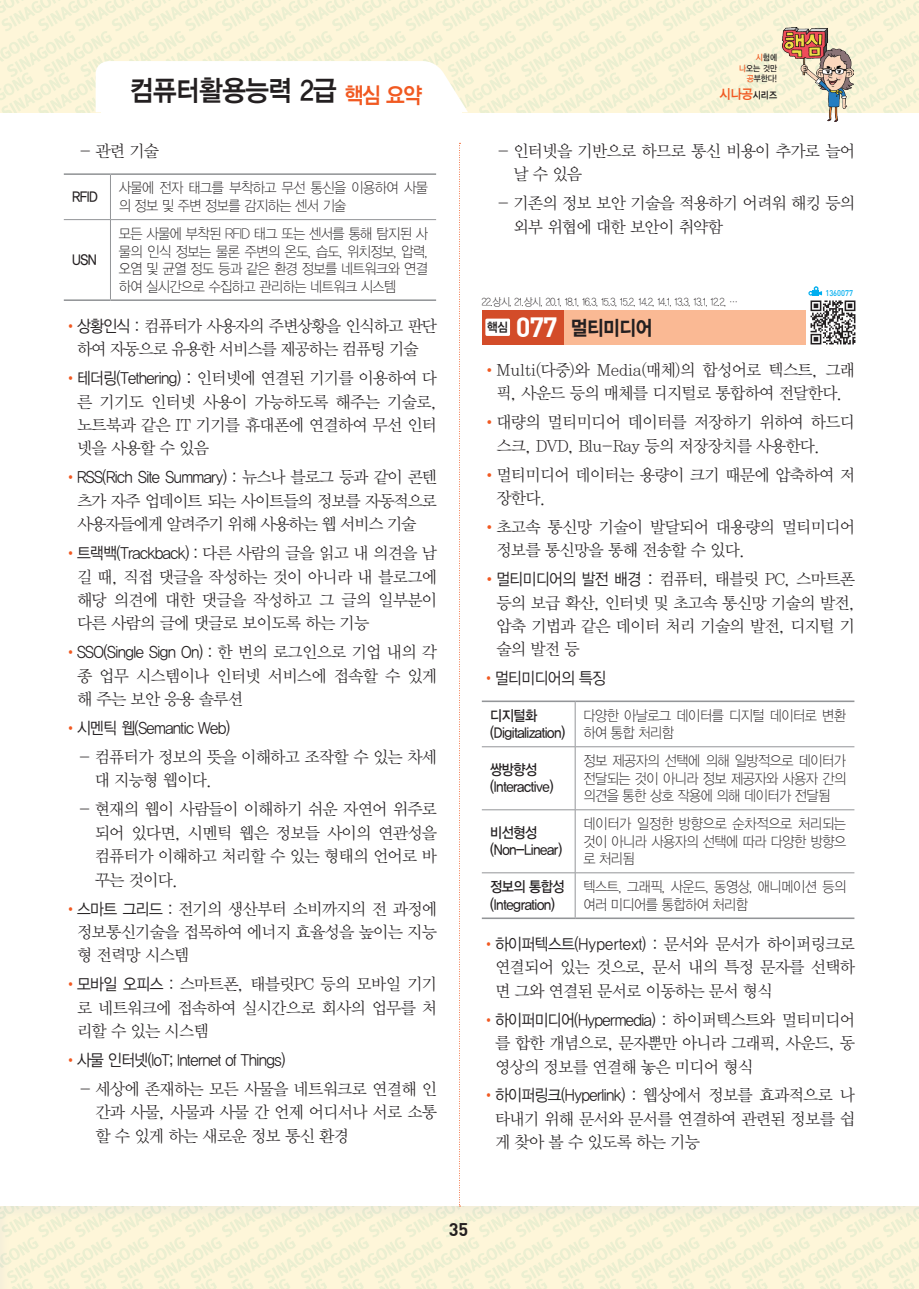
<style>
.page{position:relative;width:919px;height:1289px;background:#fff}
.page>*{position:absolute;margin:0;border:0;box-sizing:border-box;transform-origin:0 0}
.t1{font:28.5px "YDVYGO Std 14";letter-spacing:-.02em;color:#231f20;scale:.9 1}
.t2{font:20.4px "YDVYGO Std 15";letter-spacing:-.04em;color:#231f20;scale:.9 1}
.t3{font:700 18px "DIN";color:#231f20}
.t4{font:16.65px/23.4px "YDVY Mj O Std 12";letter-spacing:-.045em;color:#231f20}
.t5{font:16.65px "YDVYGO Std 12";letter-spacing:-.035em;color:#231f20;scale:.9 1}
.t6{font:16.65px/23.4px "YDVY Mj O Std 12";letter-spacing:-.065em;color:#231f20;text-align:center}
.t7{font:16.65px/23.4px "YDVY Mj O Std 12";letter-spacing:-.07em;color:#231f20}
.t8{font:16.65px "YDVYGO Std 12";letter-spacing:.02em;color:#231f20;scale:.9 1}
.t9{font:14.7px/17.5px "YDVYGO Std 11";letter-spacing:-.035em;color:#231f20;scale:.9 1}
.t10{font:14.7px/17.5px "YDVYGO Std 13";letter-spacing:-.035em;color:#231f20;scale:.9 1}
.t11{font:13.35px "YDVYGO Std 14";color:#f15921;scale:.9 1}
.t12{font:10.8px "YDVYGO Std 11";letter-spacing:-.035em;color:#231f20;scale:.9 1}
.t13{font:8.55px/10.5px "YDVYGO Std 13";color:#231f20;text-align:right;scale:.9 1}
.t14{font:500 8.25px "DIN";color:#00aeef;scale:.9 1}
.s1{color:#f15921}
.s2{font-size:22.5px;color:#f15921}
.s3{font-size:9.75px;color:#231f20}
.s4{font-family:"YDVYGO Std 12";color:#f15921}
.s5{font-family:"YDVYGO Std 12"}
.s6{font-family:"YDVY Mj O Std 12"}
.s7{font-family:"YDVYGO Std 14";font-size:12.6px}
.s8{font-family:"DIN";font-weight:700;font-size:27.3px;color:#fff}
</style>
<div class="page">
<img style="left:0;top:0;width:918px;height:113px">
<svg style="left:459px;top:143px;width:1px;height:1063px"></svg>
<svg style="left:96px;top:61px;width:372px;height:51px"></svg>
<div style="left:101px;top:110px;width:361px;height:6px;background:#fff"></div>
<img style="left:782px;top:27px;width:71px;height:94px">
<hr style="left:110px;top:175px;width:1px;height:44px;background:#939598">
<hr style="left:110px;top:220px;width:1px;height:79px;background:#939598">
<hr style="left:64px;top:173px;width:46px;height:2px;background:#939598">
<hr style="left:110px;top:173px;width:326px;height:2px;background:#939598">
<hr style="left:64px;top:219px;width:46px;height:1px;background:#939598">
<hr style="left:110px;top:219px;width:326px;height:1px;background:#939598">
<hr style="left:64px;top:299px;width:46px;height:2px;background:#939598">
<hr style="left:110px;top:299px;width:326px;height:2px;background:#939598">
<div style="left:482px;top:310px;width:373px;height:34px;background:#fab994"></div>
<div style="left:482px;top:310px;width:81px;height:34px;background:#d34c29"></div>
<div style="left:485px;top:318px;width:25px;height:18px;background:#fff;border-radius:2px"></div>
<hr style="left:575px;top:702px;width:1px;height:44px;background:#939598">
<hr style="left:575px;top:747px;width:1px;height:62px;background:#939598">
<hr style="left:575px;top:810px;width:1px;height:62px;background:#939598">
<hr style="left:575px;top:873px;width:1px;height:44px;background:#939598">
<hr style="left:482px;top:700px;width:93px;height:2px;background:#939598">
<hr style="left:575px;top:700px;width:279px;height:2px;background:#939598">
<hr style="left:482px;top:746px;width:93px;height:1px;background:#939598">
<hr style="left:575px;top:746px;width:279px;height:1px;background:#939598">
<hr style="left:482px;top:809px;width:93px;height:1px;background:#939598">
<hr style="left:575px;top:809px;width:279px;height:1px;background:#939598">
<hr style="left:482px;top:872px;width:93px;height:1px;background:#939598">
<hr style="left:575px;top:872px;width:279px;height:1px;background:#939598">
<hr style="left:482px;top:917px;width:93px;height:2px;background:#939598">
<hr style="left:575px;top:917px;width:279px;height:2px;background:#939598">
<div style="left:806px;top:299px;width:49px;height:46px;background:#fff"></div>
<img style="left:810px;top:300px;width:45px;height:45px">
<svg style="left:808px;top:286px;width:14px;height:10px"></svg>
<p class="t13" style="left:739px;top:53px;width:44px"><span class="s1">시</span>험에 <span class="s1">나</span>오는 것만 <span class="s1">공</span>부한다!</p>
<h1 class="t1" style="left:130px;top:77px;width:326px">컴퓨터활용능력 2급 <span class="s2">핵심 요약</span></h1>
<p class="t11" style="left:719px;top:87px;width:65px">시나공<span class="s3">시리즈</span></p>
<p class="t4" style="left:79px;top:140px;width:81px">- 관련 기술</p>
<p class="t10" style="left:72px;top:189px;width:30px">RFID</p>
<p class="t9" style="left:119px;top:180px;width:345px">사물에 전자 태그를 부착하고 무선 통신을 이용하여 사물 의 정보 및 주변 정보를 감지하는 센서 기술</p>
<p class="t4" style="left:513px;top:139px;width:343px;text-indent:-16px">- 인터넷을 기반으로 하므로 통신 비용이 추가로 늘어 날 수 있음</p>
<p class="t4" style="left:513px;top:192px;width:343px;text-indent:-16px">- 기존의 정보 보안 기술을 적용하기 어려워 해킹 등의 외부 위협에 대한 보안이 취약함</p>
<p class="t9" style="left:119px;top:225px;width:345px;text-align:justify">모든 사물에 부착된 RFID 태그 또는 센서를 통해 탐지된 사 물의 인식 정보는 물론 주변의 온도, 습도, 위치정보, 압력, 오염 및 균열 정도 등과 같은 환경 정보를 네트워크와 연결 하여 실시간으로 수집하고 관리하는 네트워크 시스템</p>
<p class="t6" style="left:64px;top:314px;width:375px"><span class="s4">•</span><span class="s5">상황인식 :</span> 컴퓨터가 사용자의 주변상황을 인식하고 판단 하여 자동으로 유용한 서비스를 제공하는 컴퓨팅 기술</p>
<p class="t4" style="left:77px;top:367px;width:361px;text-align:justify;text-indent:-13px"><span class="s4">•</span><span class="s5">테더링(Tethering)</span> : 인터넷에 연결된 기기를 이용하여 다 른 기기도 인터넷 사용이 가능하도록 해주는 기술로, 노트북과 같은 IT 기기를 휴대폰에 연결하여 무선 인터 넷을 사용할 수 있음</p>
<p class="t5" style="left:64px;top:469px;width:416px"><span class="s1">•</span>RSS(Rich Site Summary) : <span class="s6">뉴스나 블로그 등과 같이 콘텐</span></p>
<p class="t7" style="left:77px;top:489px;width:361px">츠가 자주 업데이트 되는 사이트들의 정보를 자동적으로 사용자들에게 알려주기 위해 사용하는 웹 서비스 기술</p>
<p class="t5" style="left:64px;top:544px;width:416px"><span class="s1">•</span>트랙백(Trackback) : <span class="s6">다른 사람의 글을 읽고 내 의견을 남</span></p>
<p class="t4" style="left:77px;top:565px;width:361px;text-align:justify">길 때, 직접 댓글을 작성하는 것이 아니라 내 블로그에 해당 의견에 대한 댓글을 작성하고 그 글의 일부분이 다른 사람의 글에 댓글로 보이도록 하는 기능</p>
<p class="t5" style="left:64px;top:644px;width:416px"><span class="s1">•</span>SSO(Single Sign On) : <span class="s6">한 번의 로그인으로 기업 내의 각</span></p>
<p class="t4" style="left:77px;top:664px;width:361px">종 업무 시스템이나 인터넷 서비스에 접속할 수 있게 해 주는 보안 응용 솔루션</p>
<p class="t5" style="left:64px;top:719px;width:186px"><span class="s1">•</span>시멘틱 웹(Semantic Web)</p>
<p class="t4" style="left:95px;top:745px;width:344px;text-indent:-16px">- 컴퓨터가 정보의 뜻을 이해하고 조작할 수 있는 차세 대 지능형 웹이다.</p>
<p class="t4" style="left:95px;top:798px;width:344px;text-align:justify;text-indent:-16px">- 현재의 웹이 사람들이 이해하기 쉬운 자연어 위주로 되어 있다면, 시멘틱 웹은 정보들 사이의 연관성을 컴퓨터가 이해하고 처리할 수 있는 형태의 언어로 바 꾸는 것이다.</p>
<p class="t4" style="left:77px;top:897px;width:361px;text-align:justify;text-indent:-13px"><span class="s4">•</span><span class="s5">스마트 그리드 :</span> 전기의 생산부터 소비까지의 전 과정에 정보통신기술을 접목하여 에너지 효율성을 높이는 지능 형 전력망 시스템</p>
<p class="t4" style="left:77px;top:973px;width:361px;text-align:justify;text-indent:-13px"><span class="s4">•</span><span class="s5">모바일 오피스 :</span> 스마트폰, 태블릿PC 등의 모바일 기기 로 네트워크에 접속하여 실시간으로 회사의 업무를 처 리할 수 있는 시스템</p>
<p class="t5" style="left:64px;top:1051px;width:248px"><span class="s1">•</span>사물 인터넷(IoT; Internet of Things)</p>
<p class="t4" style="left:95px;top:1077px;width:343px;text-align:justify;text-indent:-16px">- 세상에 존재하는 모든 사물을 네트워크로 연결해 인 간과 사물, 사물과 사물 간 언제 어디서나 서로 소통 할 수 있게 하는 새로운 정보 통신 환경</p>
<p class="t10" style="left:72px;top:252px;width:29px">USN</p>
<p class="t14" style="left:825px;top:288px;width:32px">1360077</p>
<p class="t12" style="left:482px;top:296px;width:286px">22.상시, 21.상시, 20.1, 18.1, 16.3, 15.3, 15.2, 14.2, 14.1, 13.3, 13.1, 12.2, …</p>
<p class="t2" style="left:487px;top:317px;width:185px"><span class="s7">핵심</span> <span class="s8">077</span> 멀티미디어</p>
<p class="t4" style="left:482px;top:358px;width:375px;text-align:center"><span class="s1">•</span>Multi(다중)와 Media(매체)의 합성어로 텍스트, 그래 픽, 사운드 등의 매체를 디지털로 통합하여 전달한다.</p>
<p class="t4" style="left:496px;top:411px;width:360px;text-indent:-15px"><span class="s1">•</span>대량의 멀티미디어 데이터를 저장하기 위하여 하드디 스크, DVD, Blu-Ray 등의 저장장치를 사용한다.</p>
<p class="t4" style="left:496px;top:463px;width:360px;text-indent:-15px"><span class="s1">•</span>멀티미디어 데이터는 용량이 크기 때문에 압축하여 저 장한다.</p>
<p class="t4" style="left:496px;top:515px;width:360px;text-indent:-15px"><span class="s1">•</span>초고속 통신망 기술이 발달되어 대용량의 멀티미디어 정보를 통신망을 통해 전송할 수 있다.</p>
<p class="t4" style="left:496px;top:568px;width:360px;text-align:justify;text-indent:-15px"><span class="s1">•</span><span class="s5">멀티미디어의 발전 배경</span> : 컴퓨터, 태블릿 PC, 스마트폰 등의 보급 확산, 인터넷 및 초고속 통신망 기술의 발전, 압축 기법과 같은 데이터 처리 기술의 발전, 디지털 기 술의 발전 등</p>
<p class="t5" style="left:482px;top:670px;width:139px"><span class="s1">•</span>멀티미디어의 특징</p>
<p class="t10" style="left:490px;top:707px;width:85px">디지털화 (Digitalization)</p>
<p class="t9" style="left:583px;top:706px;width:293px">다양한 아날로그 데이터를 디지털 데이터로 변환 하여 통합 처리함</p>
<p class="t10" style="left:490px;top:761px;width:72px">쌍방향성 (Interactive)</p>
<p class="t9" style="left:583px;top:752px;width:293px;text-align:justify">정보 제공자의 선택에 의해 일방적으로 데이터가 전달되는 것이 아니라 정보 제공자와 사용자 간의 의견을 통한 상호 작용에 의해 데이터가 전달됨</p>
<p class="t10" style="left:490px;top:824px;width:82px">비선형성 (Non-Linear)</p>
<p class="t9" style="left:583px;top:815px;width:293px;text-align:justify">데이터가 일정한 방향으로 순차적으로 처리되는 것이 아니라 사용자의 선택에 따라 다양한 방향으 로 처리됨</p>
<p class="t10" style="left:490px;top:878px;width:84px">정보의 통합성 (Integration)</p>
<p class="t9" style="left:583px;top:878px;width:293px">텍스트, 그래픽, 사운드, 동영상, 애니메이션 등의 여러 미디어를 통합하여 처리함</p>
<p class="t8" style="left:482px;top:935px;width:416px"><span class="s1">•</span>하이퍼텍스트(Hypertext) : <span class="s6">문서와 문서가 하이퍼링크로</span></p>
<p class="t4" style="left:495px;top:956px;width:361px">연결되어 있는 것으로, 문서 내의 특정 문자를 선택하 면 그와 연결된 문서로 이동하는 문서 형식</p>
<p class="t5" style="left:482px;top:1011px;width:416px"><span class="s1">•</span>하이퍼미디어(Hypermedia) : <span class="s6">하이퍼텍스트와 멀티미디어</span></p>
<p class="t4" style="left:495px;top:1031px;width:361px">를 합한 개념으로, 문자뿐만 아니라 그래픽, 사운드, 동 영상의 정보를 연결해 놓은 미디어 형식</p>
<p class="t5" style="left:482px;top:1087px;width:416px"><span class="s1">•</span>하이퍼링크(Hyperlink) : <span class="s6">웹상에서 정보를 효과적으로 나</span></p>
<p class="t4" style="left:495px;top:1107px;width:361px">타내기 위해 문서와 문서를 연결하여 관련된 정보를 쉽 게 찾아 볼 수 있도록 하는 기능</p>
<p class="t3" style="left:448px;top:1217px;width:21px">35</p>
</div>
